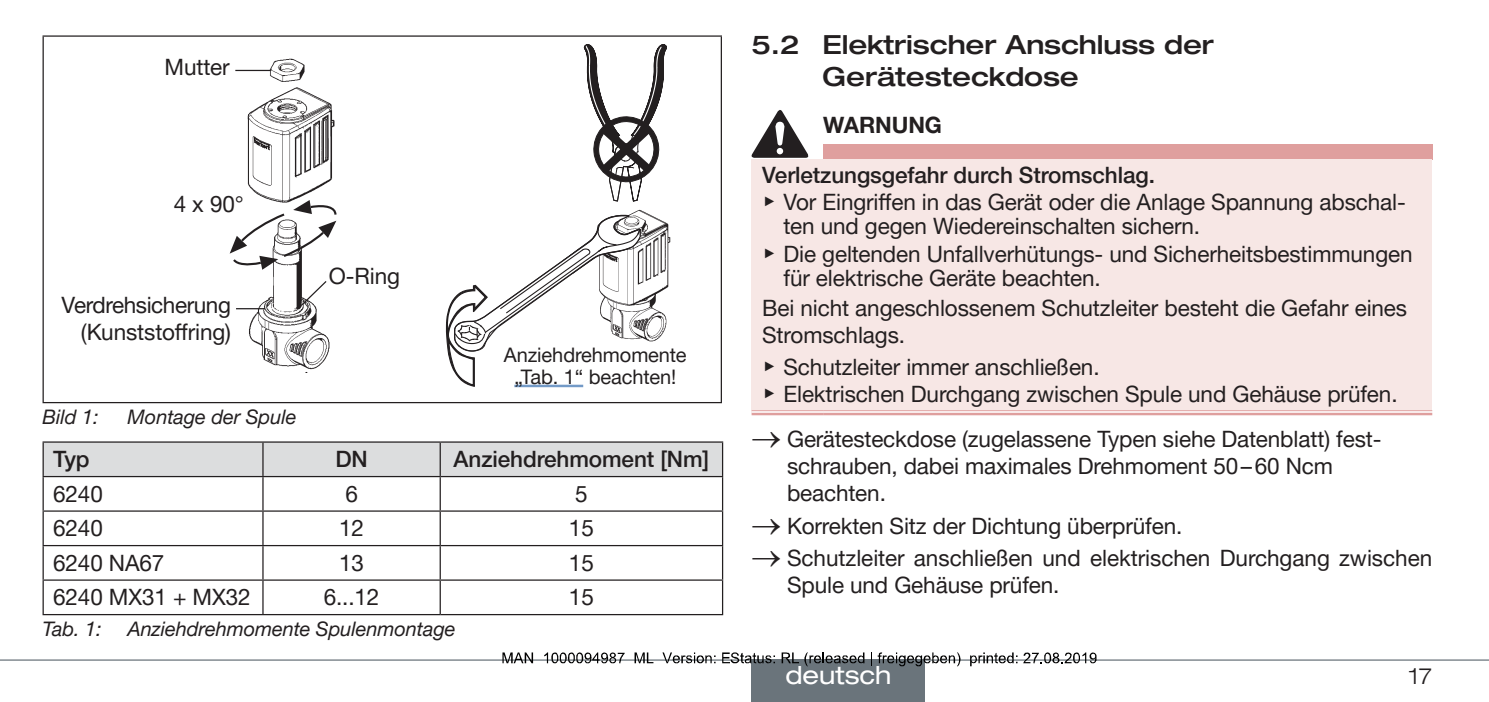
<style>
.page{position:relative;width:1489px;height:702px;background:#fff}
.page>*{position:absolute;margin:0;border:0;box-sizing:border-box;transform-origin:0 0}
.t1{font:500 expanded 26.25px/31.5px "Helvetica Neue LTW1 G";letter-spacing:-.005em;color:#231f20}
.t2{font:expanded 25px "Helvetica Neue LTW1 G";color:#fff}
.t3{font:22.5px/27px "Helvetica Neue LTW1 G";letter-spacing:-.005em;color:#231f20}
.t4{font:500 22.5px "Helvetica Neue LTW1 G";letter-spacing:-.005em;color:#231f20}
.t5{font:700 22.5px "Helvetica Neue LTW1 G";letter-spacing:-.005em;color:#231f20}
.t6{font:300 expanded 22.5px "Helvetica Neue LTW1 G";color:#231f20}
.t7{font:italic 20px "Helvetica Neue LTW1 G";letter-spacing:-.005em;color:#231f20}
.t8{font:20px/22.5px "Helvetica Neue LTW1 G";letter-spacing:-.005em;color:#231f20;text-align:center}
.s1{font-weight:500}
.s2{font-family:"Arial Unicode MS"}
</style>
<div class="page">
<hr style="left:0;top:659px;width:1488px;height:1px;background:#6a747b">
<hr style="left:43px;top:35px;width:679px;height:2px;background:#231f20">
<hr style="left:43px;top:37px;width:1px;height:365px;background:#231f20">
<hr style="left:720px;top:37px;width:2px;height:365px;background:#231f20">
<hr style="left:43px;top:402px;width:679px;height:1px;background:#231f20">
<svg style="left:230px;top:210px;width:107px;height:56px"></svg>
<img style="left:247px;top:59px;width:88px;height:305px">
<img style="left:631px;top:209px;width:39px;height:133px">
<svg style="left:584px;top:44px;width:83px;height:158px"></svg>
<svg style="left:446px;top:214px;width:196px;height:173px"></svg>
<hr style="left:235px;top:70px;width:36px;height:1px;background:#231f20">
<svg style="left:236px;top:308px;width:29px;height:1px"></svg>
<svg style="left:272px;top:279px;width:63px;height:91px"></svg>
<hr style="left:514px;top:384px;width:69px;height:3px;background:#739ac7">
<div style="left:44px;top:442px;width:678px;height:34px;background:#dcddde"></div>
<hr style="left:43px;top:441px;width:220px;height:1px;background:#231f20">
<hr style="left:43px;top:442px;width:1px;height:34px;background:#231f20">
<hr style="left:263px;top:441px;width:177px;height:1px;background:#231f20">
<hr style="left:262px;top:442px;width:1px;height:34px;background:#231f20">
<hr style="left:440px;top:441px;width:283px;height:1px;background:#231f20">
<hr style="left:439px;top:442px;width:2px;height:34px;background:#231f20">
<hr style="left:722px;top:442px;width:1px;height:34px;background:#231f20">
<hr style="left:43px;top:476px;width:220px;height:1px;background:#231f20">
<hr style="left:43px;top:477px;width:1px;height:33px;background:#231f20">
<hr style="left:263px;top:476px;width:177px;height:1px;background:#231f20">
<hr style="left:262px;top:477px;width:1px;height:33px;background:#231f20">
<hr style="left:440px;top:476px;width:283px;height:1px;background:#231f20">
<hr style="left:439px;top:477px;width:2px;height:33px;background:#231f20">
<hr style="left:722px;top:477px;width:1px;height:33px;background:#231f20">
<hr style="left:43px;top:510px;width:220px;height:1px;background:#231f20">
<hr style="left:43px;top:511px;width:1px;height:34px;background:#231f20">
<hr style="left:263px;top:510px;width:177px;height:1px;background:#231f20">
<hr style="left:262px;top:511px;width:1px;height:34px;background:#231f20">
<hr style="left:440px;top:510px;width:283px;height:1px;background:#231f20">
<hr style="left:439px;top:511px;width:2px;height:34px;background:#231f20">
<hr style="left:722px;top:511px;width:1px;height:34px;background:#231f20">
<hr style="left:43px;top:545px;width:220px;height:1px;background:#231f20">
<hr style="left:43px;top:546px;width:1px;height:33px;background:#231f20">
<hr style="left:263px;top:545px;width:177px;height:1px;background:#231f20">
<hr style="left:262px;top:546px;width:1px;height:33px;background:#231f20">
<hr style="left:440px;top:545px;width:283px;height:1px;background:#231f20">
<hr style="left:439px;top:546px;width:2px;height:33px;background:#231f20">
<hr style="left:722px;top:546px;width:1px;height:33px;background:#231f20">
<hr style="left:43px;top:579px;width:220px;height:1px;background:#231f20">
<hr style="left:43px;top:580px;width:1px;height:34px;background:#231f20">
<hr style="left:263px;top:579px;width:177px;height:1px;background:#231f20">
<hr style="left:262px;top:580px;width:1px;height:34px;background:#231f20">
<hr style="left:440px;top:579px;width:283px;height:1px;background:#231f20">
<hr style="left:439px;top:580px;width:2px;height:34px;background:#231f20">
<hr style="left:722px;top:580px;width:1px;height:34px;background:#231f20">
<hr style="left:43px;top:614px;width:220px;height:1px;background:#231f20">
<hr style="left:263px;top:614px;width:177px;height:1px;background:#231f20">
<hr style="left:440px;top:614px;width:283px;height:1px;background:#231f20">
<div style="left:823px;top:144px;width:608px;height:15px;background:#df9f9e"></div>
<div style="left:751px;top:159px;width:680px;height:254px;background:#f7e7e5"></div>
<div style="left:751px;top:410px;width:72px;height:5px;background:#f8eaea"></div>
<div style="left:823px;top:410px;width:608px;height:5px;background:#f8eaea"></div>
<hr style="left:751px;top:410px;width:72px;height:1px;background:#df9f9e">
<hr style="left:751px;top:413px;width:72px;height:2px;background:#df9f9e">
<hr style="left:823px;top:410px;width:608px;height:1px;background:#df9f9e">
<hr style="left:823px;top:413px;width:608px;height:2px;background:#df9f9e">
<svg style="left:751px;top:110px;width:57px;height:48px"></svg>
<div style="left:751px;top:659px;width:174px;height:43px;background:#6a747b"></div>
<svg style="left:502px;top:652px;width:31px;height:11px"></svg>
<svg style="left:544px;top:652px;width:80px;height:11px"></svg>
<svg style="left:634px;top:652px;width:19px;height:11px"></svg>
<svg style="left:662px;top:652px;width:53px;height:11px"></svg>
<svg style="left:722px;top:652px;width:53px;height:11px"></svg>
<svg style="left:781px;top:652px;width:83px;height:14px"></svg>
<svg style="left:871px;top:652px;width:89px;height:14px"></svg>
<svg style="left:970px;top:652px;width:47px;height:14px"></svg>
<svg style="left:1023px;top:652px;width:73px;height:11px"></svg>
<p class="t3" style="left:165px;top:53px;width:67px">Mutter</p>
<p class="t3" style="left:174px;top:191px;width:72px">4 x 90°</p>
<p class="t3" style="left:62px;top:291px;width:171px;text-align:right">Verdrehsicherung (Kunststoffring)</p>
<p class="t3" style="left:329px;top:262px;width:73px">O-Ring</p>
<p class="t8" style="left:504px;top:343px;width:184px">Anziehdrehmomente „Tab. 1“ beachten!</p>
<p class="t7" style="left:43px;top:405px;width:58px">Bild 1:</p>
<p class="t7" style="left:128px;top:405px;width:170px">Montage der Spule</p>
<p class="t4" style="left:53px;top:446px;width:38px">Typ</p>
<p class="t4" style="left:335px;top:446px;width:34px">DN</p>
<p class="t4" style="left:453px;top:446px;width:257px">Anziehdrehmoment [Nm]</p>
<p class="t3" style="left:53px;top:480px;width:51px">6240</p>
<p class="t3" style="left:345px;top:480px;width:14px">6</p>
<p class="t3" style="left:575px;top:480px;width:14px">5</p>
<p class="t3" style="left:53px;top:514px;width:51px">6240</p>
<p class="t3" style="left:339px;top:514px;width:26px">12</p>
<p class="t3" style="left:569px;top:514px;width:26px">15</p>
<p class="t3" style="left:53px;top:549px;width:113px">6240 NA67</p>
<p class="t3" style="left:339px;top:549px;width:26px">13</p>
<p class="t3" style="left:569px;top:549px;width:26px">15</p>
<p class="t3" style="left:53px;top:583px;width:199px">6240 MX31 + MX32</p>
<p class="t3" style="left:324px;top:583px;width:57px">6...12</p>
<p class="t3" style="left:569px;top:583px;width:26px">15</p>
<p class="t7" style="left:43px;top:616px;width:61px">Tab. 1:</p>
<p class="t7" style="left:128px;top:616px;width:329px">Anziehdrehmomente Spulenmontage</p>
<p class="t1" style="left:822px;top:28px;width:393px;text-indent:-71px">5.2 Elektrischer Anschluss der<br>Gerätesteckdose</p>
<p class="t5" style="left:823px;top:111px;width:120px">WARNUNG</p>
<p class="t3" style="left:762px;top:161px;width:645px"><span class="s1">Verletzungsgefahr durch Stromschlag.<br></span><span class="s2">▶</span> Vor Eingriffen in das Gerät oder die Anlage Spannung abschal-</p>
<p class="t3" style="left:762px;top:212px;width:652px;text-indent:21px">ten und gegen Wiedereinschalten sichern.<br><span class="s2">▶</span> Die geltenden Unfallverhütungs- und Sicherheitsbestimmungen</p>
<p class="t3" style="left:762px;top:262px;width:646px;line-height:30.5px;text-indent:21px">für elektrische Geräte beachten.<br>Bei nicht angeschlossenem Schutzleiter besteht die Gefahr eines</p>
<p class="t3" style="left:762px;top:320px;width:339px;line-height:31px">Stromschlags.<br><span class="s2">▶</span> Schutzleiter immer anschließen.</p>
<p class="t3" style="left:762px;top:380px;width:637px"><span class="s2">▶</span> Elektrischen Durchgang zwischen Spule und Gehäuse prüfen.</p>
<p class="t3" style="left:787px;top:425px;width:596px;text-indent:-35px">→ Gerätesteckdose (zugelassene Typen siehe Datenblatt) fest&shy;schrauben, dabei maximales Drehmoment 50–60 Ncm beachten.</p>
<p class="t3" style="left:751px;top:512px;width:432px">→ Korrekten Sitz der Dichtung überprüfen.</p>
<p class="t3" style="left:787px;top:544px;width:646px;text-indent:-35px">→ Schutzleiter anschließen und elektrischen Durchgang zwischen<br>Spule und Gehäuse prüfen.</p>
<p class="t2" style="left:785px;top:659px;width:108px">deutsch</p>
<p class="t6" style="left:1408px;top:661px;width:25px">17</p>
</div>
